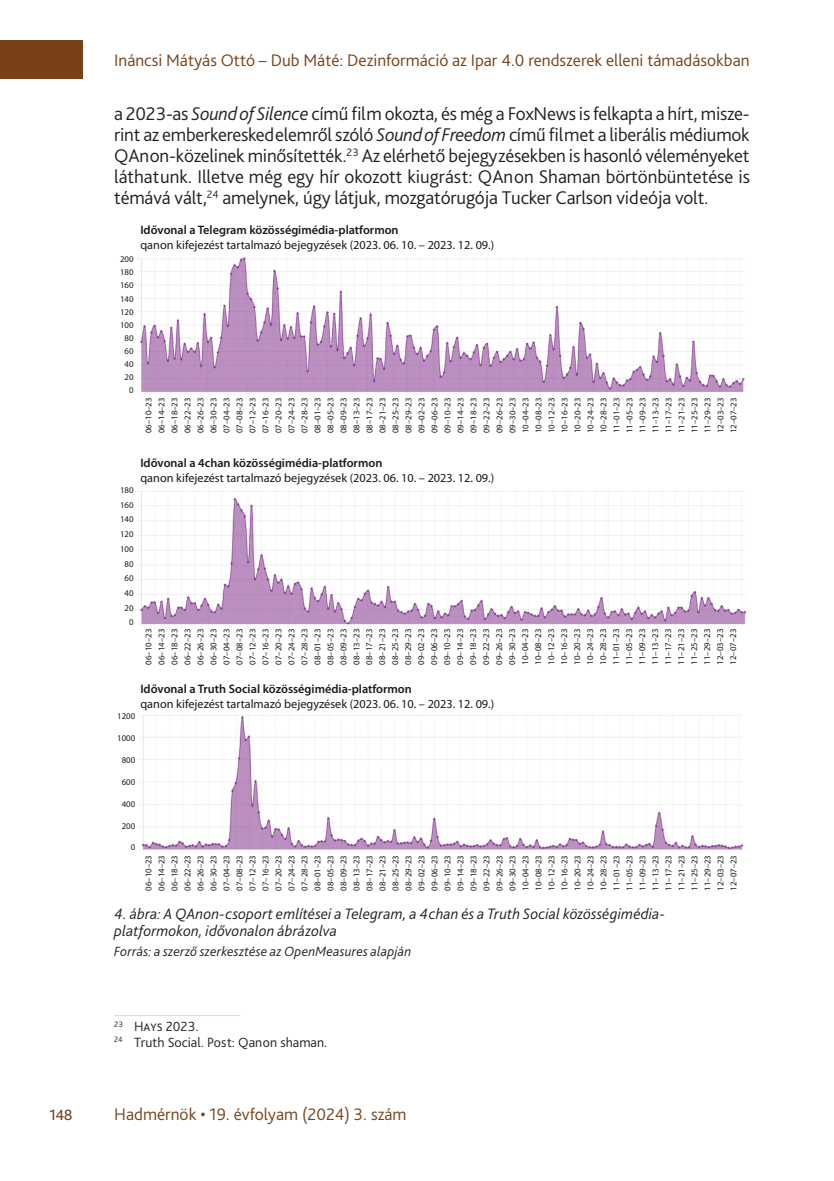
<style>
.page{position:relative;width:834px;height:1181px;background:#fff}
.page>*{position:absolute;margin:0;border:0;box-sizing:border-box;transform-origin:0 0}
._3_szövegtörzs{font:300 19.25px/21px "Bliss Pro";letter-spacing:-.01em;color:#231f20;text-align:justify}
.t1{font:300 19.25px "Bliss Pro";color:#784118}
.t2{font:300 17.5px "Bliss Pro";color:#784118}
._8_Ábra__képalárás{font:italic 300 15.75px/17.5px "Bliss Pro";letter-spacing:.01em;color:#231f20}
._8_ábra_forrás{font:italic 300 14px "Bliss Pro";letter-spacing:.015em;color:#231f20}
._6_Lábjegyzet{font:300 14px "Bliss Pro";color:#231f20}
.t3{font:12.25px/14.7px "Myriad Pro";color:#1a1a19}
.t4{font:8.75px/13px "Myriad Pro";color:#1a1a19;text-align:justify}
.s1{font-style:italic}
.s2{font-weight:600}
</style>
<div class="page">
<div style="left:0;top:41px;width:83px;height:38px;background:#784118"></div>
<img style="left:137px;top:257px;width:608px;height:138px">
<img style="left:137px;top:491px;width:610px;height:136px">
<img style="left:139px;top:715px;width:605px;height:135px">
<hr style="left:114px;top:1015px;width:126px;height:1px;background:#dcdddf">
<h2 class="t2" style="left:114px;top:49px;width:636px">Ináncsi Mátyás Ottó – Dub Máté: Dezinformáció az Ipar 4.0 rendszerek elleni támadásokban</h2>
<p class="_3_szövegtörzs" style="left:114px;top:103px;width:637px">a -2023-as <span class="s1">Sound of Silence</span> című film okozta, és még a FoxNews is felkapta a hírt, misze&shy;rint az emberkereskedelemről szóló <span class="s1">Sound of Freedom</span> című filmet a liberális médiumok QAnon-közelinek minősítették.<sup>23</sup> Az elérhető bejegyzésekben is hasonló véleményeket láthatunk. Illetve még egy hír okozott kiugrást: QAnon Shaman börtönbüntetése is témává vált,<sup>24</sup> amelynek, úgy látjuk, mozgatórugója Tucker Carlson videója volt.</p>
<p class="t3" style="left:140px;top:223px;width:355px"><span class="s2">Idővonal a Telegram közösségimédia-platformon<br></span>qanon kifejezést tartalmazó bejegyzések (2023. 06. 10. – 2023. 12. 09.)</p>
<p class="t4" style="left:120px;top:253px;width:15px;text-align:right">200<br>180<br>160<br>140<br>120<br>100<br>80<br>60<br>40<br>20<br>0</p>
<p class="t4" style="left:142px;top:433px;width:37px;rotate:-90deg">06–10–23</p>
<p class="t4" style="left:155px;top:433px;width:37px;rotate:-90deg">06–14–23<br>06–18–23<br>06–22–23<br>06–26–23<br>06–30–23<br>07–04–23<br>07–08–23<br>07–12–23<br>07–16–23<br>07–20–23<br>07–24–23<br>07–28–23<br>08–01–23<br>08–05–23<br>08–09–23<br>08–13–23<br>08–17–23<br>08–21–23<br>08–25–23<br>08–29–23<br>09–02–23<br>09–06–23<br>09–10–23<br>09–14–23<br>09–18–23<br>09–22–23<br>09–26–23<br>09–30–23<br>10–04–23<br>10–08–23<br>10–12–23<br>10–16–23<br>10–20–23<br>10–24–23<br>10–28–23<br>11–01–23<br>11–05–23<br>11–09–23<br>11–13–23<br>11–17–23<br>11–21–23<br>11–25–23<br>11–29–23<br>12–03–23<br>12–07–23</p>
<p class="t3" style="left:140px;top:455px;width:355px"><span class="s2">Idővonal a 4chan közösségimédia-platformon<br></span>qanon kifejezést tartalmazó bejegyzések (2023. 06. 10. – 2023. 12. 09.)</p>
<p class="t4" style="left:120px;top:483px;width:15px;line-height:14.7px;text-align:right">180<br>160<br>140<br>120<br>100<br>80<br>60<br>40<br>20<br>0</p>
<p class="t4" style="left:142px;top:664px;width:37px;rotate:-90deg">06–10–23<br>06–14–23<br>06–18–23<br>06–22–23<br>06–26–23<br>06–30–23<br>07–04–23<br>07–08–23<br>07–12–23<br>07–16–23<br>07–20–23<br>07–24–23<br>07–28–23<br>08–01–23<br>08–05–23<br>08–09–23<br>08–13–23<br>08–17–23<br>08–21–23<br>08–25–23<br>08–29–23<br>09–02–23<br>09–06–23<br>09–10–23<br>09–14–23<br>09–18–23<br>09–22–23<br>09–26–23<br>09–30–23<br>10–04–23<br>10–08–23<br>10–12–23<br>10–16–23<br>10–20–23<br>10–24–23<br>10–28–23<br>11–01–23<br>11–05–23<br>11–09–23<br>11–13–23<br>11–17–23<br>11–21–23<br>11–25–23<br>11–29–23<br>12–03–23<br>12–07–23</p>
<p class="t3" style="left:140px;top:682px;width:355px"><span class="s2">Idővonal a Truth Social közösségimédia-platformon<br></span>qanon kifejezést tartalmazó bejegyzések (2023. 06. 10. – 2023. 12. 09.)</p>
<p class="t4" style="left:117px;top:710px;width:19px">1200</p>
<p class="t4" style="left:117px;top:732px;width:19px">1000</p>
<p class="t4" style="left:122px;top:753px;width:15px">800</p>
<p class="t4" style="left:122px;top:775px;width:15px">600</p>
<p class="t4" style="left:122px;top:797px;width:15px">400</p>
<p class="t4" style="left:122px;top:819px;width:15px">200</p>
<p class="t4" style="left:131px;top:841px;width:6px">0</p>
<p class="t4" style="left:142px;top:891px;width:37px;rotate:-90deg">06–10–23<br>06–14–23<br>06–18–23<br>06–22–23<br>06–26–23<br>06–30–23<br>07–04–23<br>07–08–23<br>07–12–23<br>07–16–23<br>07–20–23<br>07–24–23<br>07–28–23<br>08–01–23<br>08–05–23<br>08–09–23<br>08–13–23<br>08–17–23<br>08–21–23<br>08–25–23<br>08–29–23<br>09–02–23<br>09–06–23<br>09–10–23<br>09–14–23<br>09–18–23<br>09–22–23<br>09–26–23<br>09–30–23<br>10–04–23<br>10–08–23<br>10–12–23<br>10–16–23<br>10–20–23<br>10–24–23<br>10–28–23<br>11–01–23<br>11–05–23<br>11–09–23<br>11–13–23<br>11–17–23<br>11–21–23<br>11–25–23<br>11–29–23<br>12–03–23<br>12–07–23</p>
<p class="_8_Ábra__képalárás" style="left:114px;top:904px;width:552px">4. ábra: A QAnon-csoport említései a Telegram, a 4chan és a Truth Social közösségimédia&shy;platformokon, idővonalon ábrázolva</p>
<p class="_8_ábra_forrás" style="left:114px;top:942px;width:298px">Forrás: a szerző szerkesztése az OpenMeasures alapján</p>
<p class="_6_Lábjegyzet" style="left:114px;top:1018px;width:86px"><sup>23</sup> Hays 2023.</p>
<p class="_6_Lábjegyzet" style="left:114px;top:1033px;width:214px"><sup>24</sup> Truth Social. Post: Qanon shaman.</p>
<h1 class="t1" style="left:50px;top:1102px;width:24px">148</h1>
<h2 class="t2" style="left:114px;top:1103px;width:294px">Hadmérnök • 19. évfolyam (2024) 3. szám</h2>
</div>
